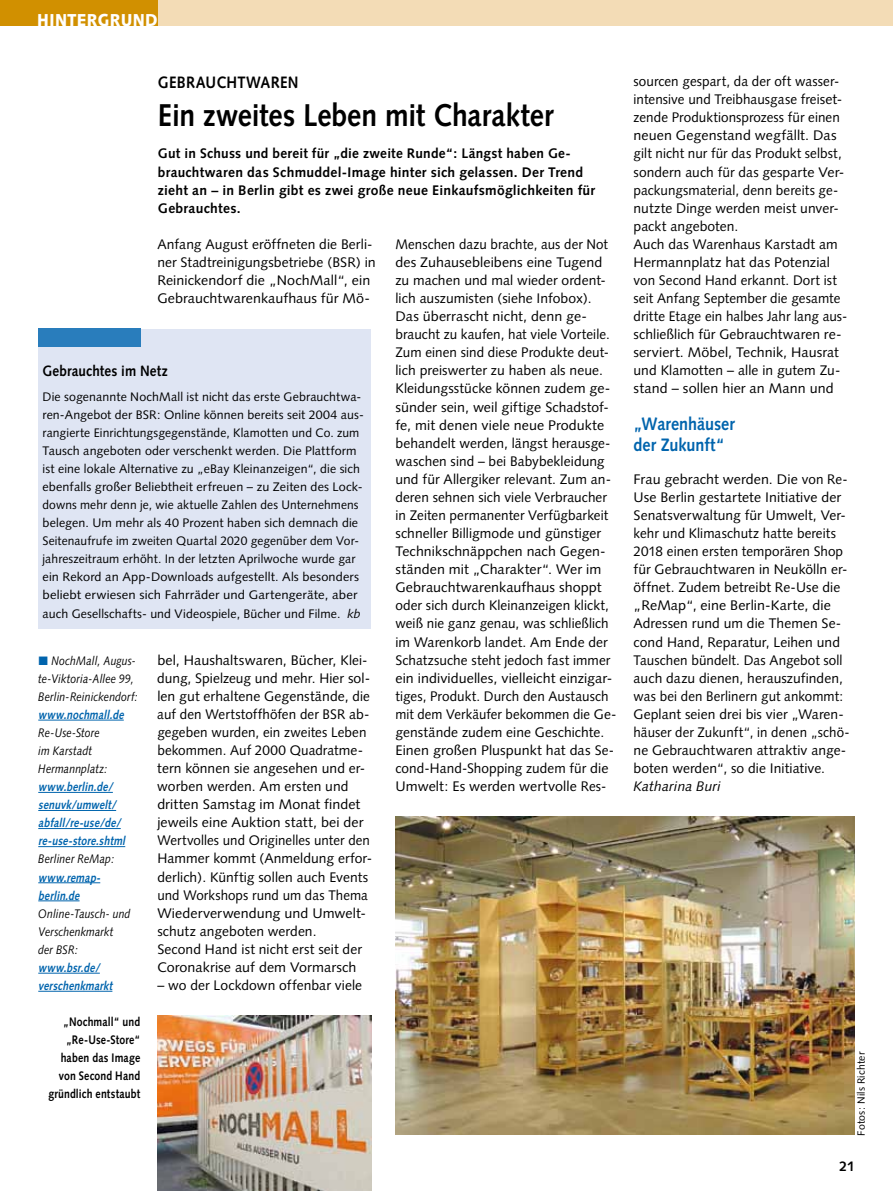
<style>
.page{position:relative;width:893px;height:1191px;background:#fff}
.page>*{position:absolute;margin:0;border:0;box-sizing:border-box;transform-origin:0 0}
.t1{font:700 31.5px "Syntax";letter-spacing:-.005em;color:#000;scale:.9 1}
.t2{font:700 18px/21px "Syntax";color:#0064ad;scale:.9 1}
.t3{font:900 17.25px "Syntax";letter-spacing:.025em;color:#fff;scale:.9 1}
.t4{font:700 16.5px "Syntax";letter-spacing:.015em;color:#000;scale:.9 1}
.t5{font:700 15px "Syntax";letter-spacing:.015em;color:#000;scale:.9 1}
.t6{font:13.8px/18px "Syntax";letter-spacing:.005em;color:#000}
.t7{font:13.8px/18px "Syntax";letter-spacing:.005em;color:#000;scale:.96 1}
.t8{font:700 13.8px/18px "Syntax";letter-spacing:.02em;color:#000}
.t9{font:italic 13.8px "Syntax";color:#000}
.t10{font:12.3px/18px "Syntax";letter-spacing:.01em;color:#000}
.t11{font:italic 12.3px/18px "Syntax";letter-spacing:.01em;color:#000;scale:.85 1}
.t12{font:italic 700 12.3px/18px "Syntax";color:#0064ad;scale:.85 1}
.t13{font:700 12.3px/18px "Syntax";letter-spacing:.015em;color:#000;text-align:right;scale:.85 1}
.t14{font:10.5px "Syntax";letter-spacing:.02em;color:#000}
.s1{font-style:italic}
.s2{font-family:"European Pi Three";font-style:normal;color:#0064ad}
</style>
<div class="page">
<div style="left:0;top:0;width:893px;height:26px;background:#f3dcb6"></div>
<div style="left:0;top:0;width:157px;height:26px;background:#d19000"></div>
<img style="left:395px;top:816px;width:460px;height:318px">
<img style="left:157px;top:1015px;width:214px;height:176px">
<hr style="left:38px;top:720px;width:86px;height:1px;background:#0064ad">
<hr style="left:38px;top:792px;width:75px;height:1px;background:#0064ad">
<hr style="left:38px;top:810px;width:78px;height:1px;background:#0064ad">
<hr style="left:38px;top:828px;width:83px;height:1px;background:#0064ad">
<hr style="left:38px;top:846px;width:87px;height:1px;background:#0064ad">
<hr style="left:38px;top:882px;width:62px;height:1px;background:#0064ad">
<hr style="left:38px;top:900px;width:42px;height:1px;background:#0064ad">
<hr style="left:38px;top:973px;width:62px;height:1px;background:#0064ad">
<hr style="left:38px;top:991px;width:74px;height:1px;background:#0064ad">
<div style="left:38px;top:328px;width:333px;height:300px;background:#dfe5f3"></div>
<div style="left:38px;top:328px;width:102px;height:19px;background:#297dbc"></div>
<p class="t3" style="left:37px;top:9px;width:136px">HINTERGRUND</p>
<p class="t4" style="left:158px;top:73px;width:158px">gebrauChtWaren</p>
<h1 class="t1" style="left:158px;top:97px;width:441px">ein zweites leben mit Charakter</h1>
<p class="t8" style="left:158px;top:145px;width:439px">gut in schuss und bereit für „die zweite runde“: längst haben ge&shy;brauchtwaren das schmuddel-image hinter sich gelassen. Der trend zieht an – in berlin gibt es zwei große neue einkaufsmöglichkeiten für gebrauchtes.</p>
<p class="t6" style="left:157px;top:235px;width:220px">Anfang August eröffneten die Berli&shy;ner Stadtreinigungsbetriebe (BSR) in Reinickendorf die „NochMall“, ein Gebrauchtwarenkaufhaus für Mö-</p>
<p class="t5" style="left:43px;top:362px;width:141px">gebrauchtes im netz</p>
<p class="t10" style="left:43px;top:387px;width:323px">Die sogenannte NochMall ist nicht das erste Gebrauchtwa&shy;ren-Angebot der BSR: Online können bereits seit 2004 aus&shy;rangierte Einrichtungsgegenstände, Klamotten und Co. zum Tausch angeboten oder verschenkt werden. Die Plattform ist eine lokale Alternative zu „eBay Kleinanzeigen“, die sich ebenfalls großer Beliebtheit erfreuen – zu Zeiten des Lock&shy;downs mehr denn je, wie aktuelle Zahlen des Unternehmens belegen. Um mehr als 40 Prozent haben sich demnach die Seitenaufrufe im zweiten Quartal 2020 gegenüber dem Vor&shy;jahreszeitraum erhöht. In der letzten Aprilwoche wurde gar ein Rekord an App-Downloads aufgestellt. Als besonders beliebt erwiesen sich Fahrräder und Gartengeräte, aber auch Gesellschafts- und Videospiele, Bücher und Filme. <span class="s1">kb</span></p>
<p class="t11" style="left:38px;top:651px;width:119px"><span class="s2">L</span> NochMall, Augus&shy;te-Viktoria-Allee 99,<br>Berlin-Reinickendorf:</p>
<p class="t12" style="left:38px;top:705px;width:105px">www.nochmall.de</p>
<p class="t11" style="left:38px;top:723px;width:83px">Re-Use-Store im Karstadt<br>Hermannplatz:</p>
<p class="t12" style="left:38px;top:778px;width:107px">www.berlin.de/ senuvk/umwelt/ abfall/re-use/de/ re-use-store.shtml</p>
<p class="t11" style="left:38px;top:850px;width:91px">Berliner ReMap:</p>
<p class="t12" style="left:38px;top:868px;width:77px">www.remap&shy;berlin.de</p>
<p class="t11" style="left:38px;top:904px;width:110px">Online-Tausch- und<br>Verschenkmarkt der BSR:</p>
<p class="t12" style="left:38px;top:958px;width:92px">www.bsr.de/ verschenkmarkt</p>
<p class="t13" style="left:48px;top:1013px;width:110px">„nochmall“ und „re-use-store“ haben das image von second hand gründlich entstaubt</p>
<p class="t6" style="left:157px;top:651px;width:216px">bel, Haushaltswaren, Bücher, Klei&shy;dung, Spielzeug und mehr. Hier sol&shy;len gut erhaltene Gegenstände, die auf den Wertstoffhöfen der BSR ab&shy;gegeben wurden, ein zweites Leben bekommen. Auf 2000 Quadratme&shy;tern können sie angesehen und er&shy;worben werden. Am ersten und dritten Samstag im Monat findet jeweils eine Auktion statt, bei der Wertvolles und Originelles unter den Hammer kommt (Anmeldung erfor&shy;derlich). Künftig sollen auch Events und Workshops rund um das Thema Wiederverwendung und Umwelt&shy;schutz angeboten werden.<br>Second Hand ist nicht erst seit der Coronakrise auf dem Vormarsch</p>
<p class="t6" style="left:157px;top:976px;width:206px">– wo der Lockdown offenbar viele</p>
<p class="t7" style="left:395px;top:235px;width:232px">Menschen dazu brachte, aus der Not des Zuhausebleibens eine Tugend zu machen und mal wieder ordent&shy;lich auszumisten (siehe Infobox).<br>Das überrascht nicht, denn ge&shy;braucht zu kaufen, hat viele Vorteile.<br>Zum einen sind diese Produkte deut&shy;lich preiswerter zu haben als neue.<br>Kleidungsstücke können zudem ge&shy;sünder sein, weil giftige Schadstof&shy;fe, mit denen viele neue Produkte behandelt werden, längst herausge&shy;waschen sind – bei Babybekleidung und für Allergiker relevant. Zum an&shy;deren sehnen sich viele Verbraucher in Zeiten permanenter Verfügbarkeit schneller Billigmode und günstiger Technikschnäppchen nach Gegen&shy;ständen mit „Charakter“. Wer im Gebrauchtwarenkaufhaus shoppt oder sich durch Kleinanzeigen klickt, weiß nie ganz genau, was schließlich im Warenkorb landet. Am Ende der Schatzsuche steht jedoch fast immer ein individuelles, vielleicht einzigar&shy;tiges, Produkt. Durch den Austausch mit dem Verkäufer bekommen die Ge&shy;genstände zudem eine Geschichte.<br>Einen großen Pluspunkt hat das Se&shy;cond-Hand-Shopping zudem für die Umwelt: Es werden wertvolle Res-</p>
<p class="t6" style="left:634px;top:72px;width:215px">sourcen gespart, da der oft was ser&shy;intensive und Treibhausgase frei set&shy;zende Produktionsprozess für einen neuen Gegenstand wegfällt. Das gilt nicht nur für das Produkt selbst, sondern auch für das gesparte Ver&shy;packungsmaterial, denn bereits ge&shy;nutzte Dinge werden meist unver&shy;packt angeboten.<br>Auch das Warenhaus Karstadt am Hermannplatz hat das Potenzial von Second Hand erkannt. Dort ist seit Anfang September die gesamte dritte Etage ein halbes Jahr lang aus&shy;schließlich für Gebrauchtwaren re&shy;serviert. Möbel, Technik, Hausrat und Klamotten – alle in gutem Zu&shy;stand – sollen hier an Mann und</p>
<h2 class="t2" style="left:634px;top:413px;width:114px">„Warenhäuser der zukunft“</h2>
<p class="t6" style="left:634px;top:470px;width:217px">Frau gebracht werden. Die von Re-Use Berlin gestartete Initiative der Senatsverwaltung für Umwelt, Ver&shy;kehr und Klimaschutz hatte bereits 2018 einen ersten temporären Shop für Gebrauchtwaren in Neukölln er&shy;öffnet. Zudem betreibt Re-Use die „ReMap“, eine Berlin-Karte, die Adres sen rund um die Themen Se&shy;cond Hand, Reparatur, Leihen und Tauschen bündelt. Das Angebot soll auch dazu dienen, herauszufinden, was bei den Berlinern gut ankommt:<br>Geplant seien drei bis vier „Waren&shy;häuser der Zukunft“, in denen „schö&shy;ne Gebrauchtwaren attraktiv ange&shy;boten werden“, so die Initiative.</p>
<p class="t9" style="left:634px;top:778px;width:89px">Katharina Buri</p>
<p class="t14" style="left:855px;top:1135px;width:86px;rotate:-90deg">Fotos: Nils Richter</p>
<p class="t8" style="left:839px;top:1157px;width:17px">21</p>
</div>
